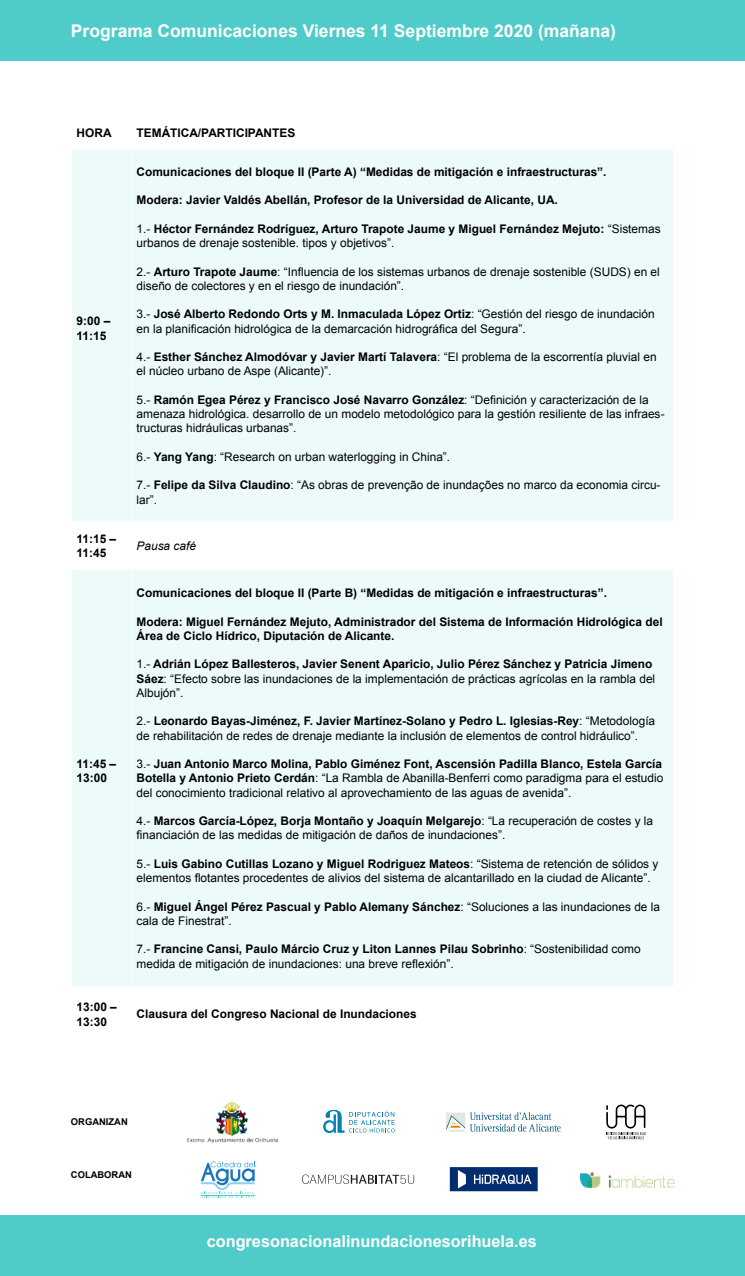
<style>
.page{position:relative;width:745px;height:1276px;background:#fff}
.page>*{position:absolute;margin:0;border:0;box-sizing:border-box;transform-origin:0 0}
.t1{font:700 17.5px "Arial";color:#fff}
.t2{font:700 16.25px "Arial";color:#fff}
.t3{font:11.88px/14.2px "Arial";color:#000}
.t4{font:700 11.88px/14.2px "Arial";color:#000}
.t5{font:italic 11.88px "Arial";color:#000}
.t6{font:700 9.38px "Arial";color:#000}
.s1{font-weight:400}
.s2{font-weight:700}
</style>
<div class="page">
<div style="left:0;top:0;width:744px;height:60px;background:#4fccc9"></div>
<div style="left:72px;top:150px;width:601px;height:836px;background:#edfafa"></div>
<hr style="left:131px;top:149px;width:1px;height:372px;background:#fff">
<hr style="left:71px;top:521px;width:60px;height:1px;background:#fff">
<hr style="left:131px;top:521px;width:543px;height:1px;background:#fff">
<hr style="left:131px;top:522px;width:1px;height:46px;background:#fff">
<hr style="left:71px;top:568px;width:60px;height:2px;background:#fff">
<hr style="left:131px;top:568px;width:543px;height:2px;background:#fff">
<hr style="left:131px;top:570px;width:1px;height:416px;background:#fff">
<div style="left:0;top:1215px;width:744px;height:61px;background:#4fccc9"></div>
<svg style="left:201px;top:1161px;width:54px;height:37px"></svg>
<svg style="left:302px;top:1174px;width:112px;height:10px"></svg>
<svg style="left:449px;top:1167px;width:88px;height:24px;background:#2c5286"></svg>
<img style="left:580px;top:1173px;width:93px;height:14px">
<svg style="left:323px;top:1109px;width:71px;height:24px"></svg>
<svg style="left:606px;top:1104px;width:39px;height:35px"></svg>
<img style="left:187px;top:1101px;width:90px;height:41px">
<svg style="left:446px;top:1112px;width:114px;height:20px"></svg>
<h1 class="t1" style="left:71px;top:20px;width:546px">Programa Comunicaciones Viernes 11 Septiembre 2020 (mañana)</h1>
<p class="t4" style="left:76px;top:126px;width:36px">HORA</p>
<p class="t4" style="left:136px;top:126px;width:160px">TEMÁTICA/PARTICIPANTES</p>
<p class="t4" style="left:76px;top:314px;width:35px">9:00 –<br>11:15</p>
<p class="t4" style="left:136px;top:165px;width:471px">Comunicaciones del bloque II (Parte A) “Medidas de mitigación e infraestructuras”.</p>
<p class="t4" style="left:136px;top:193px;width:422px">Modera: Javier Valdés Abellán, Profesor de la Universidad de Alicante, UA.</p>
<p class="t4" style="left:136px;top:222px;width:525px"><span class="s1">1.-</span> Héctor Fernández Rodríguez, Arturo Trapote Jaume y Miguel Fernández Mejuto: <span class="s1">“Sistemas urbanos de drenaje sostenible. tipos y objetivos”.</span></p>
<p class="t3" style="left:136px;top:264px;width:524px">2.- <span class="s2">Arturo Trapote Jaume</span>: “Influencia de los sistemas urbanos de drenaje sostenible (SUDS) en el diseño de colectores y en el riesgo de inundación”.</p>
<p class="t3" style="left:136px;top:307px;width:519px">3.- <span class="s2">José Alberto Redondo Orts y M. Inmaculada López Ortiz</span>: “Gestión del riesgo de inundación en la planificación hidrológica de la demarcación hidrográfica del Segura”.</p>
<p class="t3" style="left:136px;top:350px;width:521px">4.- <span class="s2">Esther Sánchez Almodóvar y Javier Martí Talavera</span>: “El problema de la escorrentía pluvial en el núcleo urbano de Aspe (Alicante)”.</p>
<p class="t3" style="left:136px;top:393px;width:529px">5.- <span class="s2">Ramón Egea Pérez y Francisco José Navarro González</span>: “Definición y caracterización de la amenaza hidrológica. desarrollo de un modelo metodológico para la gestión resiliente de las infraes&shy;tructuras hidráulicas urbanas”.</p>
<p class="t3" style="left:136px;top:450px;width:315px">6.- <span class="s2">Yang Yang</span>: “Research on urban waterlogging in China”.</p>
<p class="t3" style="left:136px;top:478px;width:525px">7.- <span class="s2">Felipe da Silva Claudino</span>: “As obras de prevenção de inundações no marco da economia circu&shy;lar”.</p>
<p class="t4" style="left:76px;top:532px;width:41px">11:15 –<br>11:45</p>
<p class="t5" style="left:136px;top:538px;width:61px">Pausa café</p>
<p class="t4" style="left:76px;top:757px;width:41px">11:45 –<br>13:00</p>
<p class="t4" style="left:136px;top:586px;width:471px">Comunicaciones del bloque II (Parte B) “Medidas de mitigación e infraestructuras”.</p>
<p class="t4" style="left:136px;top:615px;width:527px">Modera: Miguel Fernández Mejuto, Administrador del Sistema de Información Hidrológica del<br>Área de Ciclo Hídrico, Diputación de Alicante.</p>
<p class="t3" style="left:136px;top:657px;width:520px">1.- <span class="s2">Adrián López Ballesteros, Javier Senent Aparicio, Julio Pérez Sánchez y Patricia Jimeno<br>Sáez</span>: “Efecto sobre las inundaciones de la implementación de prácticas agrícolas en la rambla del<br>Albujón”.</p>
<p class="t3" style="left:136px;top:714px;width:520px">2.- <span class="s2">Leonardo Bayas-Jiménez, F. Javier Martínez-Solano y Pedro L. Iglesias-Rey</span>: “Metodología de rehabilitación de redes de drenaje mediante la inclusión de elementos de control hidráulico”.</p>
<p class="t3" style="left:136px;top:757px;width:528px;text-align:justify">3.- <span class="s2">Juan Antonio Marco Molina, Pablo Giménez Font, Ascensión Padilla Blanco, Estela García Botella y Antonio Prieto Cerdán</span>: “La Rambla de Abanilla-Benferri como paradigma para el estudio del conocimiento tradicional relativo al aprovechamiento de las aguas de avenida”.</p>
<p class="t3" style="left:136px;top:814px;width:518px">4.- <span class="s2">Marcos García-López, Borja Montaño y Joaquín Melgarejo</span>: “La recuperación de costes y la financiación de las medidas de mitigación de daños de inundaciones”.</p>
<p class="t3" style="left:136px;top:857px;width:523px">5.- <span class="s2">Luis Gabino Cutillas Lozano y Miguel Rodriguez Mateos</span>: “Sistema de retención de sólidos y elementos flotantes procedentes de alivios del sistema de alcantarillado en la ciudad de Alicante”.</p>
<p class="t3" style="left:136px;top:899px;width:524px">6.- <span class="s2">Miguel Ángel Pérez Pascual y Pablo Alemany Sánchez</span>: “Soluciones a las inundaciones de la cala de Finestrat”.</p>
<p class="t3" style="left:136px;top:942px;width:505px">7.- <span class="s2">Francine Cansi, Paulo Márcio Cruz y Liton Lannes Pilau Sobrinho</span>: “Sostenibilidad como medida de mitigación de inundaciones: una breve reflexión”.</p>
<p class="t4" style="left:76px;top:1000px;width:42px">13:00 –<br>13:30</p>
<p class="t4" style="left:136px;top:1007px;width:281px">Clausura del Congreso Nacional de Inundaciones</p>
<p class="t6" style="left:71px;top:1115px;width:58px">ORGANIZAN</p>
<p class="t6" style="left:71px;top:1168px;width:62px">COLABORAN</p>
<h2 class="t2" style="left:207px;top:1230px;width:331px">congresonacionalinundacionesorihuela.es</h2>
</div>
